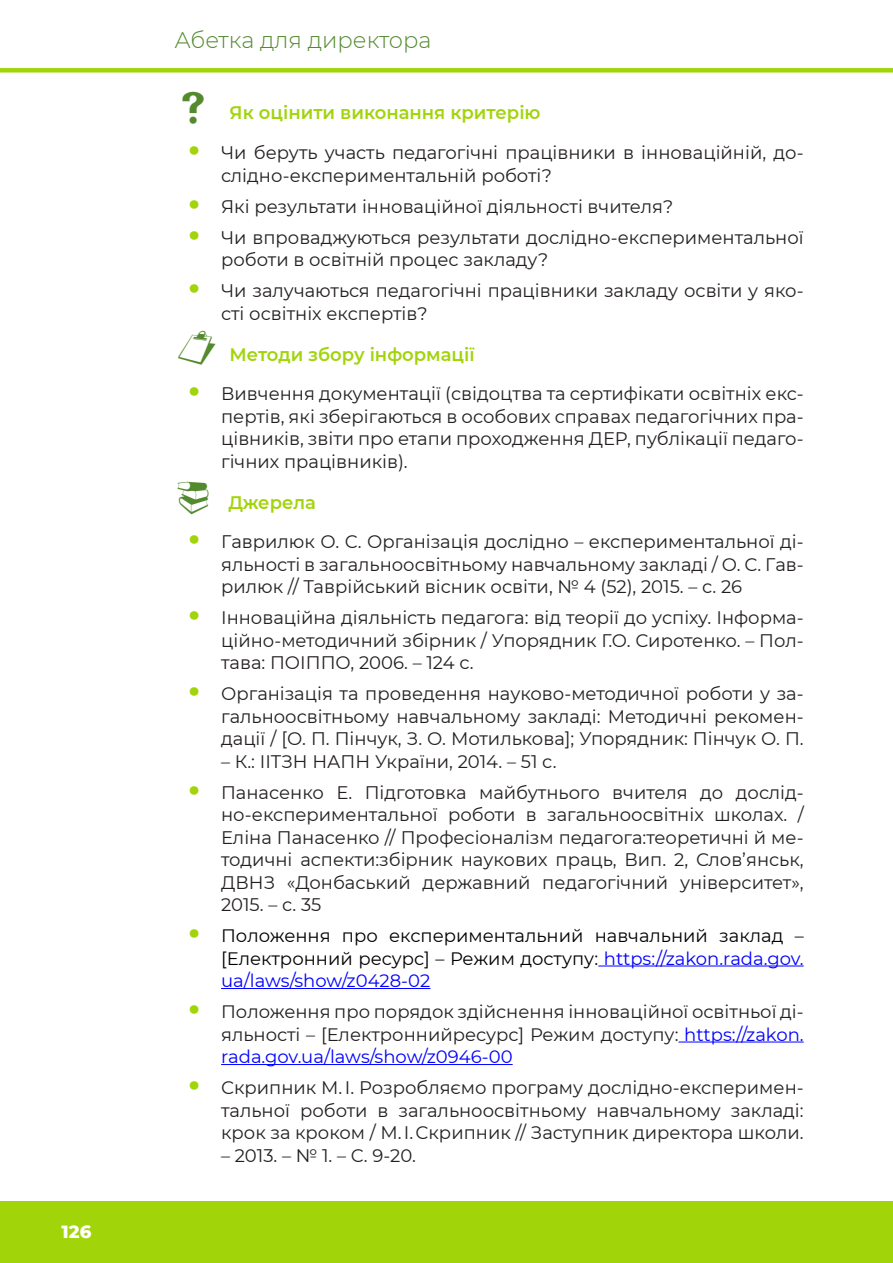
<style>
.page{position:relative;width:893px;height:1263px;background:#fff}
.page>*{position:absolute;margin:0;border:0;box-sizing:border-box;transform-origin:0 0}
.t1{font:300 22.5px "Montserrat";color:#548a2e}
.t2{font:18.15px/22.5px "Montserrat";color:#231f20;text-align:justify}
.t3{font:600 18.15px "Montserrat";color:#a2d40a}
.t4{font:18px/22.5px "Montserrat";color:#231f20;text-align:justify}
.t5{font:18px/22.5px "Montserrat";color:#000;text-align:justify}
.t6{font:800 18px "Montserrat";color:#fff}
.s1{font-weight:800;font-size:30.3px;color:#a2d40a}
.s2{color:#00f}
</style>
<div class="page">
<div style="left:0;top:1201px;width:893px;height:62px;background:#a2d40a"></div>
<div style="left:0;top:68px;width:893px;height:5px;background:#a2d40a"></div>
<hr style="left:598px;top:965px;width:206px;height:1px;background:#00f">
<hr style="left:221px;top:988px;width:209px;height:1px;background:#00f">
<hr style="left:678px;top:1041px;width:126px;height:1px;background:#00f">
<hr style="left:221px;top:1064px;width:292px;height:1px;background:#00f">
<p class="t6" style="left:62px;top:1218px;width:31px">126</p>
<p class="t1" style="left:174px;top:25px;width:259px">Абетка для директора</p>
<p class="t3" style="left:230px;top:100px;width:312px">Як оцінити виконання критерію</p>
<p class="t2" style="left:221px;top:141px;width:584px;text-indent:-33px"><span class="s1">•</span> Чи беруть участь педагогічні працівники в інноваційній, до&shy;слідно-експериментальній роботі?</p>
<p class="t2" style="left:188px;top:194px;width:487px"><span class="s1">•</span> Які результати інноваційної діяльності вчителя?</p>
<p class="t2" style="left:221px;top:225px;width:584px;text-indent:-33px"><span class="s1">•</span> Чи впроваджуються результати дослідно-експериментальної роботи в освітній процес закладу?</p>
<p class="t2" style="left:221px;top:279px;width:584px;text-indent:-33px"><span class="s1">•</span> Чи залучаються педагогічні працівники закладу освіти у яко&shy;сті освітніх експертів?</p>
<p class="t3" style="left:230px;top:341px;width:246px">Методи збору інформації</p>
<p class="t2" style="left:221px;top:382px;width:584px;text-indent:-33px"><span class="s1">•</span> Вивчення документації (свідоцтва та сертифікати освітніх екс&shy;пертів, які зберігаються в особових справах педагогічних пра&shy;цівників, звіти про етапи проходження ДЕР, публікації педаго&shy;гічних працівників).</p>
<p class="t3" style="left:228px;top:489px;width:89px">Джерела</p>
<p class="t2" style="left:221px;top:530px;width:584px;text-indent:-33px"><span class="s1">•</span> Гаврилюк О. С. Організація дослідно – експериментальної ді&shy;яльності в загальноосвітньому навчальному закладі / О. С. Гав&shy;рилюк // Таврійський вісник освіти, № 4 (52), 2015. – с. 26</p>
<p class="t2" style="left:221px;top:606px;width:584px;text-indent:-33px"><span class="s1">•</span> Інноваційна діяльність педагога: від теорії до успіху. Інформа&shy;ційно-методичний збірник / Упорядник Г.О. Сиротенко. – Пол&shy;тава: ПОІППО, 2006. – 124 с.</p>
<p class="t2" style="left:221px;top:682px;width:584px;text-indent:-33px"><span class="s1">•</span> Організація та проведення науково-методичної роботи у за&shy;гальноосвітньому навчальному закладі: Методичні рекомен&shy;дації / [О. П. Пінчук, З. О. Мотилькова]; Упорядник: Пінчук О. П.</p>
<p class="t2" style="left:221px;top:749px;width:337px">– К.: ІІТЗН НАПН України, 2014. – 51 с.</p>
<p class="t2" style="left:221px;top:780px;width:584px;text-indent:-33px"><span class="s1">•</span> Панасенко Е. Підготовка майбутнього вчителя до дослід&shy;но-експериментальної роботи в загальноосвітніх школах. / Еліна Панасенко // Професіоналізм педагога:теоретичні й ме&shy;тодичні аспекти:збірник наукових праць, Вип. 2, Слов’янськ, ДВНЗ «Донбаський державний педагогічний університет», 2015. – с. 35</p>
<p class="t5" style="left:221px;top:924px;width:584px;text-indent:-33px"><span class="s1">•</span> Положення про експериментальний навчальний заклад – [Електронний ресурс] – Режим доступу: <span class="s2">https://zakon.rada.gov. ua/laws/show/z0428-02</span></p>
<p class="t4" style="left:221px;top:1000px;width:584px;text-indent:-33px"><span class="s1">•</span> Положення про порядок здійснення інноваційної освітньої ді&shy;яльності – [Електроннийресурс] Режим доступу: <span class="s2">https://zakon. rada.gov.ua/laws/show/z0946-00</span></p>
<p class="t2" style="left:221px;top:1076px;width:584px;text-indent:-33px"><span class="s1">•</span> Скрипник М. І. Розробляємо програму дослідно-експеримен&shy;тальної роботи в загальноосвітньому навчальному закладі: крок за кроком / М. І. Скрипник // Заступник директора школи.</p>
<p class="t2" style="left:221px;top:1143px;width:196px">– 2013. – № 1. – С. 9-20.</p>
</div>
